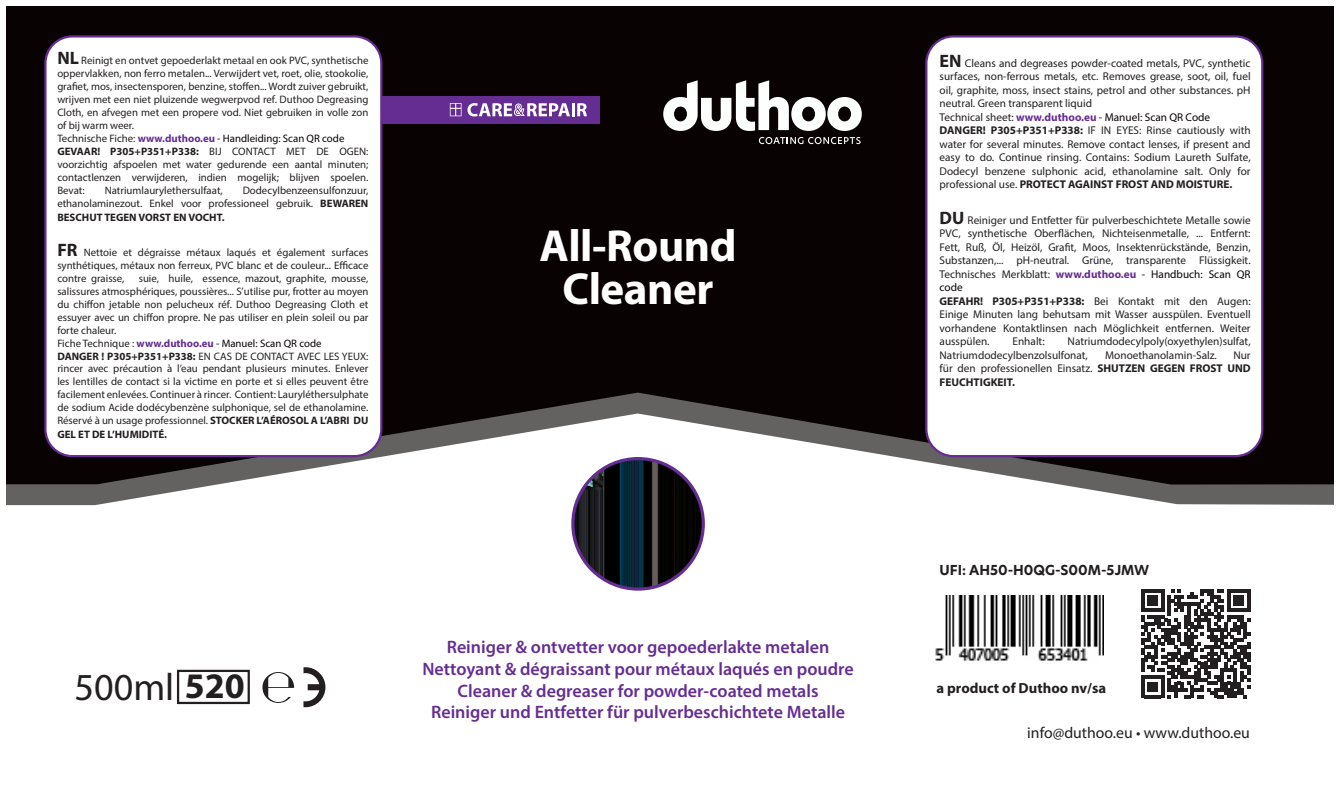
<style>
.page{position:relative;width:1340px;height:798px;background:#fff}
.page>*{position:absolute;margin:0;border:0;box-sizing:border-box;transform-origin:0 0}
.t1{font:700 45px/42.8px "Myriad Pro";letter-spacing:-.01em;color:#fff;text-align:center}
.t2{font:38.25px "Myriad Pro";color:#231f20}
.t3{font:600 18px/21.6px "Myriad Pro";color:#652d91;text-align:center}
.t4{font:15.75px "Myriad Pro";color:#231f20}
.t5{font:700 14.62px "Myriad Pro";color:#231f20}
.t6{font:700 13.5px "Hero New";color:#231f20}
.t7{font:11.25px/13.5px "Myriad Pro";color:#231f20}
.t8{font:700 11.25px/13.5px "Myriad Pro";color:#231f20;text-align:justify}
.t9{font:10.8px/13px "Myriad Pro";color:#231f20}
.s1{font-weight:700;font-size:18px}
.s2{font-weight:700;color:#652d91}
.s3{color:#080302}
.s4{font-weight:700}
.s5{font-weight:700;font-size:36px}
.s6{font-weight:400}
</style>
<div class="page">
<div style="left:6px;top:6px;width:1327px;height:721px;background:#080302"></div>
<svg style="left:382px;top:392px;width:952px;height:21px"></svg>
<svg style="left:6px;top:413px;width:1328px;height:314px;background:#e5e4e4"></svg>
<img style="left:573px;top:458px;width:130px;height:131px;border-radius:65px">
<div style="left:571px;top:457px;width:134px;height:133px;border:3px solid #652d91;border-radius:50%"></div>
<div style="left:926px;top:36px;width:336px;height:420px;background:#fff;border-radius:27px"></div>
<div style="left:925px;top:35px;width:338px;height:422px;border:2px solid #652d91;border-radius:27px"></div>
<svg style="left:303px;top:667px;width:22px;height:40px"></svg>
<svg style="left:262px;top:671px;width:32px;height:31px"></svg>
<div style="left:177px;top:669px;width:73px;height:34px;border:2px solid #231f20"></div>
<div style="left:337px;top:96px;width:262px;height:28px;background:#652d91"></div>
<div style="left:45px;top:36px;width:336px;height:420px;background:#fff;border-radius:27px"></div>
<div style="left:44px;top:35px;width:338px;height:422px;border:2px solid #652d91;border-radius:27px"></div>
<img style="left:929px;top:595px;width:174px;height:67px">
<div style="left:1128px;top:574px;width:135px;height:138px;background:#fff"></div>
<svg style="left:1141px;top:589px;width:109px;height:109px"></svg>
<svg style="left:467px;top:103px;width:120px;height:13px"></svg>
<svg style="left:450px;top:103px;width:11px;height:13px"></svg>
<svg style="left:663px;top:80px;width:198px;height:51px"></svg>
<svg style="left:759px;top:137px;width:101px;height:7px"></svg>
<p class="t9" style="left:57px;top:54px;width:312px"><span class="s1">NL</span> Reinigt en ontvet gepoederlakt metaal en ook PVC, synthetische oppervlakken, non ferro metalen... Verwijdert vet, roet, olie, stookolie, grafiet, mos, insectensporen, benzine, stoffen... Wordt zuiver gebruikt, wrijven met een niet pluizende wegwerpvod ref. Duthoo Degreasing Cloth, en afvegen met een propere vod. Niet gebruiken in volle zon of bij warm weer.<br>Technische Fiche: <span class="s2">www.duthoo.eu</span> <span class="s3">- Handleiding: Scan QR code </span><span class="s4">GEVAAR! P305+P351+P338:</span> BIJ CONTACT MET DE OGEN: voorzichtig afspoelen met water gedurende een aantal minuten; contactlenzen verwijderen, indien mogelijk; blijven spoelen.<br>Bevat:</p>
<p class="t9" style="left:57px;top:184px;width:312px;text-align:justify;text-indent:185px">Dodecylbenzeensulfonzuur, ethanolaminezout. Enkel voor professioneel gebruik. <span class="s4">BEWAREN BESCHUT TEGEN VORST EN VOCHT.</span></p>
<p class="t9" style="left:57px;top:245px;width:312px;text-align:justify"><span class="s1">FR</span> Nettoie et dégraisse métaux laqués et également surfaces synthétiques, métaux non ferreux, PVC blanc et de couleur... Efficace contre graisse,</p>
<p class="t9" style="left:105px;top:184px;width:120px">Natriumlaurylethersulfaat,</p>
<p class="t9" style="left:57px;top:271px;width:312px;text-indent:81px">suie, huile, essence, mazout, graphite, mousse, salissures atmosphériques, poussières... S’utilise pur, frotter au moyen du chiffon jetable non pelucheux réf. Duthoo Degreasing Cloth et essuyer avec un chiffon propre. Ne pas utiliser en plein soleil ou par forte chaleur.<br>Fiche Technique : <span class="s2">www.duthoo.eu</span> <span class="s3">- Manuel: Scan QR code<br></span><span class="s4">DANGER ! P305+P351+P338:</span> EN CAS DE CONTACT AVEC LES YEUX: rincer avec précaution à l’eau pendant plusieurs minutes. Enlever les lentilles de contact si la victime en porte et si elles peuvent être facilement enlevées. Continuer à rincer. Contient: Lauryléthersulphate de sodium Acide dodécybenzène sulphonique, sel de ethanolamine.<br>Réservé à un usage professionnel. <span class="s4">STOCKER L’AÉROSOL A L’ABRI DU GEL ET DE L’HUMIDITÉ.</span></p>
<h1 class="t1" style="left:539px;top:223px;width:198px">All-Round<br>Cleaner</h1>
<h2 class="t2" style="left:74px;top:663px;width:172px">500ml <span class="s5">520</span></h2>
<h3 class="t3" style="left:422px;top:636px;width:433px">Reiniger &amp; ontvetter voor gepoederlakte metalen Nettoyant &amp; dégraissant pour métaux laqués en poudre Cleaner &amp; degreaser for powder-coated metals<br>Reiniger und Entfetter für pulverbeschichtete Metalle</h3>
<p class="t7" style="left:939px;top:56px;width:312px"><span class="s1">EN</span> Cleans and degreases powder-coated metals, PVC, synthetic surfaces, non-ferrous metals, etc. Removes grease, soot, oil, fuel oil, graphite, moss, insect stains, petrol and other substances. pH neutral. Green transparent liquid<br>Technical sheet: <span class="s2">www.duthoo.eu</span> <span class="s3">- Manuel: Scan QR Code </span><span class="s4">DANGER! P305+P351+P338:</span> IF IN EYES: Rinse cautiously with water for several minutes. Remove contact lenses, if present and easy to do. Continue rinsing. Contains: Sodium Laureth Sulfate, Dodecyl benzene sulphonic acid, ethanolamine salt. Only for professional use. <span class="s4">PROTECT AGAINST FROST AND MOISTURE.</span></p>
<p class="t7" style="left:939px;top:213px;width:312px"><span class="s1">DU</span> Reiniger und Entfetter für pulverbeschichtete Metalle sowie PVC, synthetische Oberflächen, Nichteisenmetalle, ... Entfernt:<br>Fett, Ruß, Öl, Heizöl, Grafit, Moos, Insektenrückstände, Benzin, Substanzen,... pH-neutral. Grüne, transparente Flüssigkeit.<br>Technisches Merkblatt: <span class="s2">www.duthoo.eu</span> <span class="s3">- Handbuch: Scan QR code<br></span><span class="s4">GEFAHR! P305+P351+P338:</span> Bei Kontakt mit den Augen:<br>Einige Minuten lang behutsam mit Wasser ausspülen. Eventuell vorhandene Kontaktlinsen nach Möglichkeit entfernen. Weiter ausspülen.</p>
<p class="t7" style="left:939px;top:334px;width:312px;text-indent:128px">Natriumdodecylpoly(oxyethylen)sulfat,<br>Natriumdodecylbenzolsulfonat,</p>
<p class="t7" style="left:1012px;top:334px;width:34px">Enhalt:</p>
<p class="t7" style="left:1105px;top:348px;width:113px">Monoethanolamin-Salz.</p>
<p class="t8" style="left:939px;top:347px;width:312px;text-indent:294px"><span class="s6">Nur für den professionellen Einsatz.</span> SHUTZEN GEGEN FROST UND FEUCHTIGKEIT.</p>
<p class="t6" style="left:939px;top:561px;width:211px">UFI: AH50-H0QG-S00M-5JMW</p>
<h3 class="t5" style="left:936px;top:678px;width:171px">a product of Duthoo nv/sa</h3>
<h3 class="t4" style="left:1027px;top:722px;width:224px">info@duthoo.eu • www.duthoo.eu</h3>
</div>
